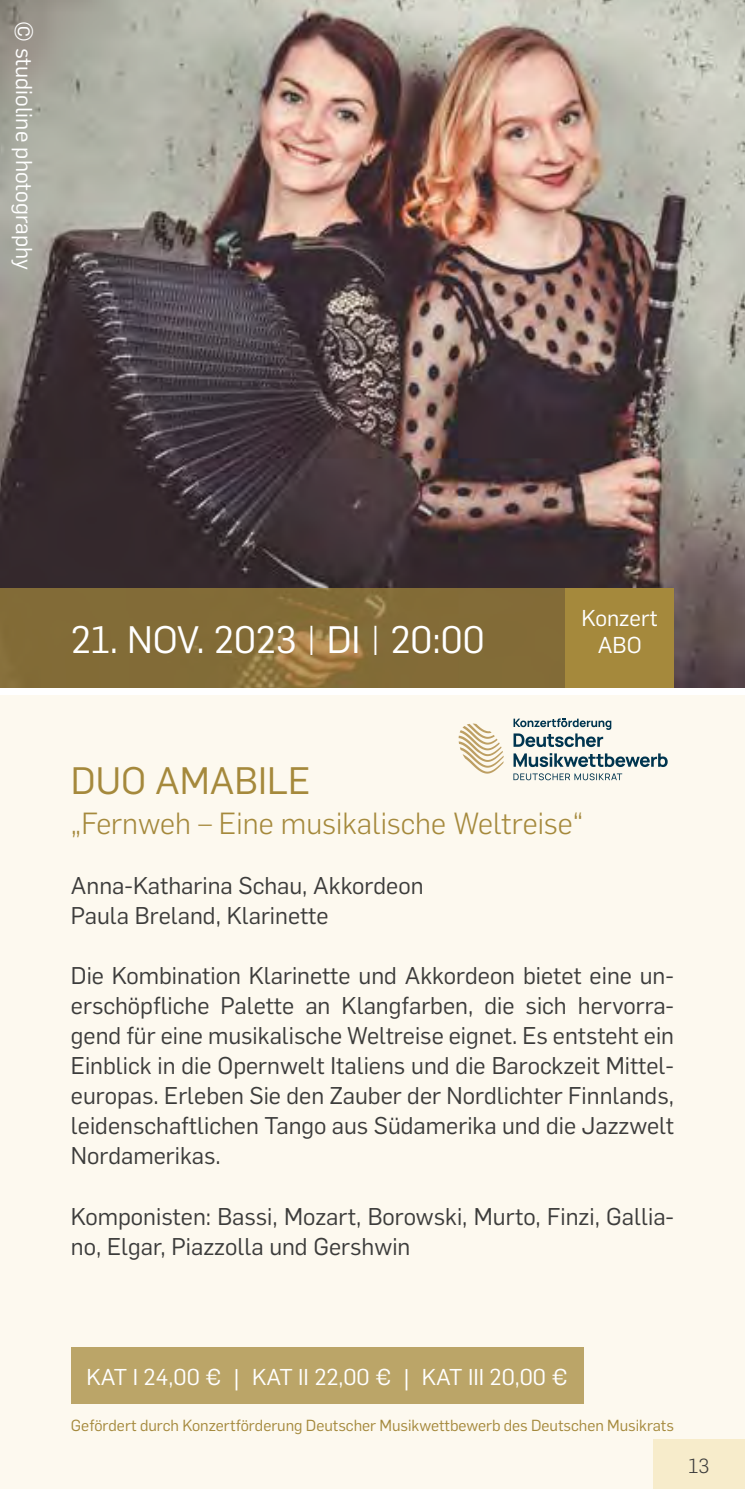
<style>
.page{position:relative;width:745px;height:1489px;background:#fff}
.page>*{position:absolute;margin:0;border:0;box-sizing:border-box;transform-origin:0 0}
.t1{font:37.5px "Flama";color:#fff}
.t2{font:37.5px "Flama";color:#a5893c}
.t3{font:300 30px "Flama";color:#a5893c}
.t4{font:23.75px/30px "Flama";color:#3c3c3b}
.t5{font:22.5px/27px "Flama";color:#fff;text-align:center}
.t6{font:300 20px "Flama";color:#3c3c3b}
.t7{font:15.75px "Flama";color:#a5893c}
.s1{font-weight:300}
.s2{font-size:27.5px}
</style>
<div class="page">
<img style="left:0;top:0;width:744px;height:687px">
<svg style="left:0;top:588px;width:565px;height:99px;background:#856d38"></svg>
<div style="left:565px;top:588px;width:108px;height:99px;background:#a5893c"></div>
<div style="left:0;top:694px;width:744px;height:794px;background:#fdf9ef"></div>
<div style="left:71px;top:1346px;width:512px;height:57px;background:#bba568"></div>
<div style="left:652px;top:1439px;width:92px;height:49px;background:#f7eccb"></div>
<svg style="left:458px;top:723px;width:45px;height:50px"></svg>
<svg style="left:513px;top:718px;width:154px;height:62px"></svg>
<p class="t5" style="left:39px;top:21px;width:250px;rotate:90deg">© studioline photography</p>
<h1 class="t1" style="left:71px;top:613px;width:415px">21. NOV. 2023 <span class="s1">|</span> DI <span class="s1">|</span> 20:00</h1>
<p class="t5" style="left:581px;top:603px;width:78px">Konzert<br>ABO</p>
<h1 class="t2" style="left:71px;top:755px;width:241px">DUO AMABILE</h1>
<p class="t3" style="left:71px;top:803px;width:513px">„Fernweh – Eine musikalische Weltreise“</p>
<p class="t4" style="left:71px;top:869px;width:354px">Anna-Katharina Schau, Akkordeon<br>Paula Breland, Klarinette</p>
<p class="t4" style="left:71px;top:959px;width:604px;text-align:justify">Die Kombination Klarinette und Akkordeon bietet eine un&shy;erschöpfliche Palette an Klangfarben, die sich hervorra&shy;gend für eine musikalische Weltreise eignet. Es entsteht ein Einblick in die Opernwelt Italiens und die Barockzeit Mittel&shy;europas. Erleben Sie den Zauber der Nordlichter Finnlands, leidenschaftlichen Tango aus Südamerika und die Jazzwelt Nordamerikas.</p>
<p class="t4" style="left:71px;top:1199px;width:604px">Komponisten: Bassi, Mozart, Borowski, Murto, Finzi, Gallia&shy;no, Elgar, Piazzolla und Gershwin</p>
<p class="t5" style="left:86px;top:1362px;width:482px">KAT I 24,00 € <span class="s2">|</span> KAT II 22,00 € <span class="s2">|</span> KAT III 20,00 €</p>
<p class="t7" style="left:71px;top:1414px;width:604px">Gefördert durch Konzertförderung Deutscher Musikwettbewerb des Deutschen Musikrats</p>
<p class="t6" style="left:688px;top:1451px;width:22px">13</p>
</div>
